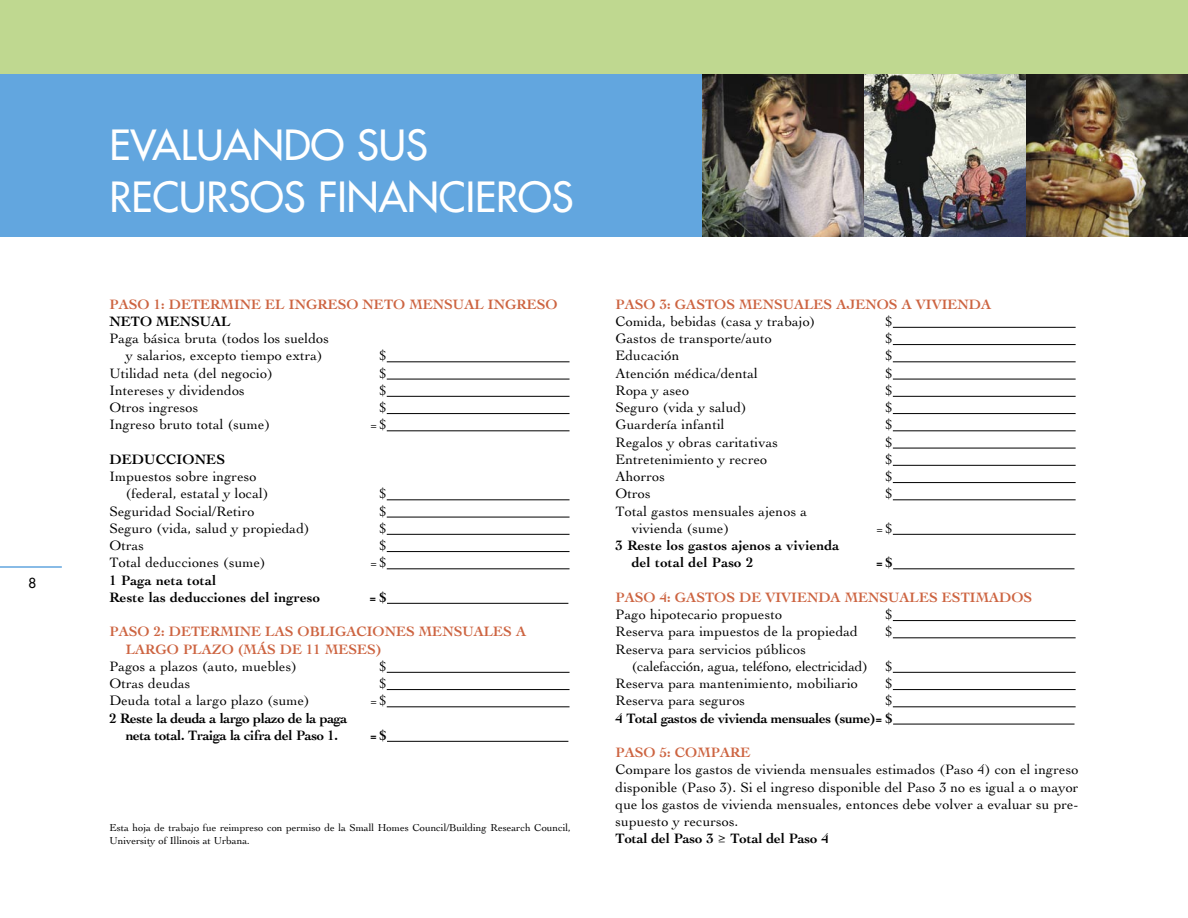
<style>
.page{position:relative;width:1188px;height:918px;background:#fff}
.page>*{position:absolute;margin:0;border:0;box-sizing:border-box;transform-origin:0 0}
.head{font:40.5px/52.5px "Futura";color:#fff}
.bodee{font:14.25px/17.2px "Cochin";letter-spacing:.01em;color:#000}
.sub_1{font:14.25px/17.2px "Cochin";letter-spacing:.01em;color:#000}
.bodee-2{font:700 14.25px/17.2px "Cochin";letter-spacing:-.01em;color:#000;text-align:center}
.bodee-3{font:700 14.25px/17.2px "Cochin";color:#cd6441}
.bodee-4{font:700 14.25px/17.2px "Cochin";letter-spacing:.01em;color:#000}
.sub_1-2{font:700 14.25px "Cochin";color:#cd6441}
.bodee-5{font:14.25px/17.2px "Cochin";letter-spacing:-.01em;color:#000}
.sub_1-3{font:700 14.25px "Cochin";color:#000}
.t1{font:13.5px "Futura";color:#000}
.bodee__1st_graph{font:10.5px/13.5px "Cochin";color:#000}
</style>
<div class="page">
<div style="left:0;top:0;width:1188px;height:88px;background:#bfd890"></div>
<div style="left:0;top:75px;width:705px;height:162px;background:#62a6df"></div>
<img style="left:702px;top:75px;width:162px;height:162px">
<img style="left:864px;top:75px;width:162px;height:162px">
<img style="left:1026px;top:75px;width:162px;height:162px">
<hr style="left:0;top:566px;width:62px;height:2px;background:#62a6df">
<hr style="left:387px;top:361px;width:183px;height:1px;background:#000">
<hr style="left:387px;top:379px;width:183px;height:1px;background:#000">
<hr style="left:387px;top:396px;width:183px;height:1px;background:#000">
<hr style="left:387px;top:413px;width:183px;height:1px;background:#000">
<hr style="left:387px;top:430px;width:183px;height:1px;background:#000">
<hr style="left:387px;top:499px;width:183px;height:1px;background:#000">
<hr style="left:387px;top:517px;width:183px;height:1px;background:#000">
<hr style="left:387px;top:534px;width:183px;height:1px;background:#000">
<hr style="left:387px;top:551px;width:183px;height:1px;background:#000">
<hr style="left:387px;top:568px;width:183px;height:1px;background:#000">
<hr style="left:387px;top:603px;width:181px;height:1px;background:#000">
<hr style="left:387px;top:672px;width:183px;height:1px;background:#000">
<hr style="left:387px;top:689px;width:183px;height:1px;background:#000">
<hr style="left:387px;top:706px;width:183px;height:1px;background:#000">
<hr style="left:387px;top:741px;width:181px;height:1px;background:#000">
<hr style="left:893px;top:327px;width:183px;height:1px;background:#000">
<hr style="left:893px;top:344px;width:183px;height:1px;background:#000">
<hr style="left:893px;top:361px;width:183px;height:1px;background:#000">
<hr style="left:893px;top:379px;width:183px;height:1px;background:#000">
<hr style="left:893px;top:396px;width:183px;height:1px;background:#000">
<hr style="left:893px;top:413px;width:183px;height:1px;background:#000">
<hr style="left:893px;top:430px;width:183px;height:1px;background:#000">
<hr style="left:893px;top:448px;width:183px;height:1px;background:#000">
<hr style="left:893px;top:465px;width:183px;height:1px;background:#000">
<hr style="left:893px;top:482px;width:183px;height:1px;background:#000">
<hr style="left:893px;top:499px;width:183px;height:1px;background:#000">
<hr style="left:893px;top:534px;width:183px;height:1px;background:#000">
<hr style="left:893px;top:568px;width:182px;height:1px;background:#000">
<hr style="left:893px;top:620px;width:183px;height:1px;background:#000">
<hr style="left:893px;top:637px;width:183px;height:1px;background:#000">
<hr style="left:893px;top:672px;width:183px;height:1px;background:#000">
<hr style="left:893px;top:689px;width:183px;height:1px;background:#000">
<hr style="left:893px;top:706px;width:183px;height:1px;background:#000">
<hr style="left:893px;top:724px;width:182px;height:1px;background:#000">
<p class="t1" style="left:29px;top:575px;width:9px">8</p>
<p class="head" style="left:109px;top:118px;width:466px">EVALUANDO SUS<br>RECURSOS FINANCIEROS</p>
<p class="sub_1-2" style="left:110px;top:296px;width:450px">PASO 1: DETERMINE EL INGRESO NETO MENSUAL INGRESO</p>
<p class="sub_1-3" style="left:110px;top:313px;width:123px">NETO MENSUAL</p>
<p class="sub_1" style="left:126px;top:330px;width:205px;text-indent:-16px">Paga básica bruta (todos los sueldos y salarios, excepto tiempo extra)</p>
<p class="sub_1" style="left:380px;top:347px;width:9px">$</p>
<p class="bodee" style="left:110px;top:364px;width:165px">Utilidad neta (del negocio)</p>
<p class="bodee" style="left:379px;top:364px;width:9px">$</p>
<p class="bodee" style="left:110px;top:382px;width:137px">Intereses y dividendos</p>
<p class="bodee" style="left:379px;top:382px;width:9px">$</p>
<p class="bodee" style="left:110px;top:399px;width:90px">Otros ingresos</p>
<p class="bodee" style="left:379px;top:399px;width:9px">$</p>
<p class="bodee" style="left:110px;top:416px;width:162px">Ingreso bruto total (sume)</p>
<p class="bodee" style="left:370px;top:416px;width:18px">= $</p>
<p class="bodee-4" style="left:110px;top:451px;width:117px">DEDUCCIONES</p>
<p class="bodee" style="left:126px;top:468px;width:144px;text-indent:-16px">Impuestos sobre ingreso (federal, estatal y local)</p>
<p class="bodee" style="left:379px;top:485px;width:9px">$</p>
<p class="bodee" style="left:110px;top:502px;width:147px">Seguridad Social/Retiro</p>
<p class="bodee" style="left:379px;top:502px;width:9px">$</p>
<p class="bodee" style="left:110px;top:520px;width:202px">Seguro (vida, salud y propiedad)</p>
<p class="bodee" style="left:379px;top:520px;width:9px">$</p>
<p class="bodee" style="left:110px;top:537px;width:36px">Otras</p>
<p class="bodee" style="left:379px;top:537px;width:9px">$</p>
<p class="bodee" style="left:110px;top:554px;width:158px">Total deducciones (sume)</p>
<p class="bodee" style="left:370px;top:554px;width:18px">= $</p>
<p class="bodee-4" style="left:110px;top:571px;width:108px">1 Paga neta total</p>
<p class="bodee-4" style="left:110px;top:589px;width:212px">Reste las deducciones del ingreso</p>
<p class="bodee-2" style="left:369px;top:589px;width:19px">= $</p>
<p class="bodee-3" style="left:126px;top:623px;width:402px;text-indent:-16px">PASO 2: DETERMINE LAS OBLIGACIONES MENSUALES A<br>LARGO PLAZO (MÁS DE 11 MESES)</p>
<p class="bodee" style="left:110px;top:658px;width:189px">Pagos a plazos (auto, muebles)</p>
<p class="bodee" style="left:379px;top:658px;width:9px">$</p>
<p class="bodee" style="left:110px;top:675px;width:82px">Otras deudas</p>
<p class="bodee" style="left:379px;top:675px;width:9px">$</p>
<p class="bodee" style="left:110px;top:692px;width:202px">Deuda total a largo plazo (sume)</p>
<p class="bodee" style="left:370px;top:692px;width:18px">= $</p>
<p class="bodee-2" style="left:110px;top:709px;width:240px">2 Reste la deuda a largo plazo de la paga neta total. Traiga la cifra del Paso 1.</p>
<p class="bodee-2" style="left:370px;top:727px;width:19px">= $</p>
<p class="bodee__1st_graph" style="left:109px;top:820px;width:463px">Esta hoja de trabajo fue reimpreso con permiso de la Small Homes Council/Building Research Council,<br>University of Illinois at Urbana.</p>
<p class="sub_1-2" style="left:616px;top:296px;width:377px">PASO 3: GASTOS MENSUALES AJENOS A VIVIENDA</p>
<p class="bodee" style="left:616px;top:313px;width:201px">Comida, bebidas (casa y trabajo)</p>
<p class="bodee" style="left:886px;top:313px;width:9px">$</p>
<p class="bodee" style="left:616px;top:330px;width:158px">Gastos de transporte/auto</p>
<p class="bodee" style="left:886px;top:330px;width:9px">$</p>
<p class="bodee" style="left:616px;top:347px;width:65px">Educación</p>
<p class="bodee" style="left:886px;top:347px;width:9px">$</p>
<p class="bodee" style="left:616px;top:364px;width:144px">Atención médica/dental</p>
<p class="bodee" style="left:886px;top:364px;width:9px">$</p>
<p class="bodee" style="left:616px;top:382px;width:75px">Ropa y aseo</p>
<p class="bodee" style="left:886px;top:382px;width:9px">$</p>
<p class="bodee" style="left:616px;top:399px;width:133px">Seguro (vida y salud)</p>
<p class="bodee" style="left:886px;top:399px;width:9px">$</p>
<p class="bodee" style="left:616px;top:416px;width:110px">Guardería infantil</p>
<p class="bodee" style="left:886px;top:416px;width:9px">$</p>
<p class="bodee" style="left:616px;top:433px;width:164px">Regalos y obras caritativas</p>
<p class="bodee" style="left:886px;top:433px;width:9px">$</p>
<p class="bodee" style="left:616px;top:451px;width:153px">Entretenimiento y recreo</p>
<p class="bodee" style="left:886px;top:451px;width:9px">$</p>
<p class="bodee" style="left:616px;top:468px;width:51px">Ahorros</p>
<p class="bodee" style="left:886px;top:468px;width:9px">$</p>
<p class="bodee" style="left:616px;top:485px;width:37px">Otros</p>
<p class="bodee" style="left:886px;top:485px;width:9px">$</p>
<p class="bodee" style="left:632px;top:502px;width:177px;text-indent:-16px">Total gastos mensuales ajenos a vivienda (sume)</p>
<p class="bodee" style="left:876px;top:520px;width:18px">= $</p>
<p class="bodee-4" style="left:632px;top:537px;width:209px;text-indent:-16px">3 Reste los gastos ajenos a vivienda del total del Paso 2</p>
<p class="bodee-2" style="left:876px;top:554px;width:19px">= $</p>
<p class="bodee-3" style="left:616px;top:589px;width:418px">PASO 4: GASTOS DE VIVIENDA MENSUALES ESTIMADOS</p>
<p class="bodee" style="left:616px;top:606px;width:168px">Pago hipotecario propuesto</p>
<p class="bodee" style="left:886px;top:606px;width:9px">$</p>
<p class="bodee" style="left:616px;top:623px;width:244px">Reserva para impuestos de la propiedad</p>
<p class="bodee" style="left:886px;top:623px;width:9px">$</p>
<p class="bodee-5" style="left:632px;top:640px;width:262px;text-indent:-16px">Reserva para servicios públicos<br>(calefacción, agua, teléfono, electricidad) $</p>
<p class="bodee" style="left:616px;top:675px;width:244px">Reserva para mantenimiento, mobiliario</p>
<p class="bodee" style="left:886px;top:675px;width:9px">$</p>
<p class="bodee" style="left:616px;top:692px;width:131px">Reserva para seguros</p>
<p class="bodee" style="left:886px;top:692px;width:9px">$</p>
<p class="bodee-2" style="left:616px;top:709px;width:279px">4 Total gastos de vivienda mensuales (sume)= $</p>
<p class="bodee-3" style="left:616px;top:744px;width:136px">PASO 5: COMPARE</p>
<p class="sub_1" style="left:616px;top:761px;width:464px;text-align:justify">Compare los gastos de vivienda mensuales estimados (Paso 4) con el ingreso disponible (Paso 3). Si el ingreso disponible del Paso 3 no es igual a o mayor que los gastos de vivienda mensuales, entonces debe volver a evaluar su pre&shy;supuesto y recursos.</p>
<p class="bodee-2" style="left:616px;top:830px;width:215px">Total del Paso 3 ≥ Total del Paso 4</p>
</div>
